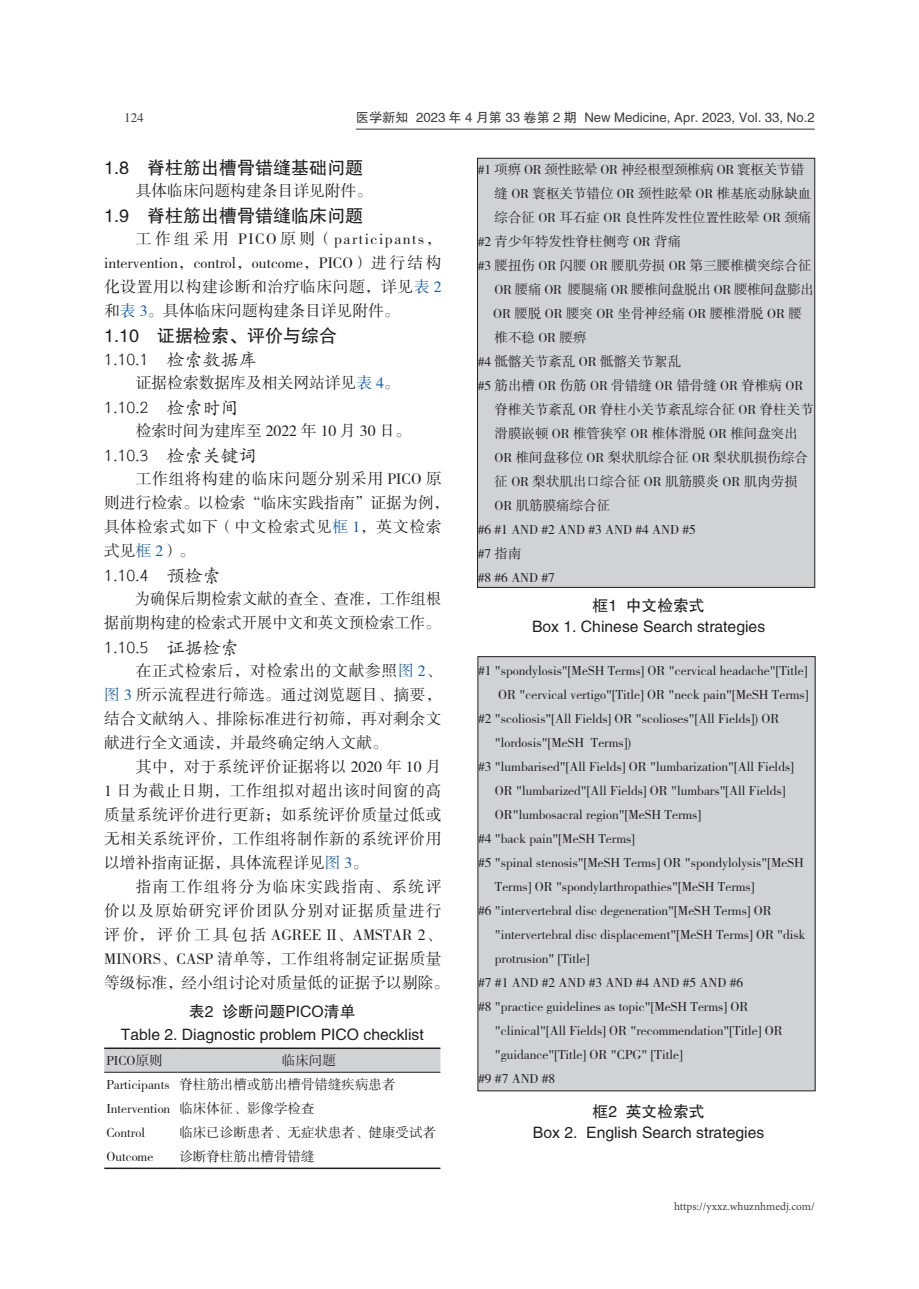
<style>
.page{position:relative;width:919px;height:1289px;background:#fff}
.page>*{position:absolute;margin:0;border:0;box-sizing:border-box;transform-origin:0 0}
._13_1_三级标题{font:18px "FZKTK GBK1 0";color:#231f20}
._13_正文二级标题{font:18px "FZHTK GBK1 0";color:#231f20}
._11_正文{font:15.75px/24px "FZSSK GBK1 0";letter-spacing:.005em;color:#231f20;text-align:justify}
._15_图表名{font:15.75px "FZHTK GBK1 0";color:#231f20}
._11_正文-2{font:15.75px/24px "FZSSK GBK1 0";letter-spacing:.04em;color:#231f20}
._15_1_图表内容{font:13.5px "FZSSK GBK1 0";color:#231f20}
._15_1_图表内容-2{font:13.5px "FZSSK GBK1 0";letter-spacing:-.02em;color:#231f20}
.t1{font:13.2px "FZHTK GBK1 0";color:#3e3e3f}
.t2{font:13.2px "FZSSK GBK1 0";color:#3e3e3f}
.t3{font:11.25px "Minion Pro";color:#3e3e3f}
.s1{color:#175d9e}
.s2{font-family:"Times New Roman"}
</style>
<div class="page">
<hr style="left:356px;top:129px;width:458px;height:1px;background:#3e3e3f">
<div style="left:104px;top:1048px;width:336px;height:23px;background:#d1d2d4"></div>
<hr style="left:104px;top:1047px;width:73px;height:1px;background:#231f20">
<hr style="left:177px;top:1047px;width:263px;height:1px;background:#231f20">
<hr style="left:104px;top:1071px;width:73px;height:1px;background:#231f20">
<hr style="left:177px;top:1071px;width:263px;height:1px;background:#231f20">
<hr style="left:104px;top:1167px;width:73px;height:1px;background:#231f20">
<hr style="left:177px;top:1167px;width:263px;height:1px;background:#231f20">
<div style="left:478px;top:656px;width:337px;height:434px;background:#d1d2d4"></div>
<div style="left:477px;top:158px;width:337px;height:429px;background:#d1d2d4"></div>
<div style="left:477px;top:158px;width:338px;height:429px;border:1px solid #231f20"></div>
<p class="t2" style="left:124px;top:111px;width:21px">124</p>
<p class="t1" style="left:356px;top:111px;width:460px">医学新知 2023 年 4 月第 33 卷第 2 期 New Medicine, Apr. 2023, Vol. 33, No.2</p>
<p class="_13_正文二级标题" style="left:104px;top:157px;width:260px">1.8 脊柱筋出槽骨错缝基础问题</p>
<p class="_11_正文" style="left:136px;top:179px;width:238px">具体临床问题构建条目详见附件。</p>
<p class="_13_正文二级标题" style="left:104px;top:205px;width:260px">1.9 脊柱筋出槽骨错缝临床问题</p>
<p class="_11_正文" style="left:104px;top:227px;width:339px;text-indent:32px">工作组采用 PICO 原则（participants，intervention，control，outcome，PICO）进行结构化设置用以构建诊断和治疗临床问题，详见<span class="s1">表 2</span>和<span class="s1">表 3</span>。具体临床问题构建条目详见附件。</p>
<p class="_13_正文二级标题" style="left:104px;top:325px;width:234px">1.10 证据检索、评价与综合</p>
<p class="_13_1_三级标题" style="left:104px;top:350px;width:154px">1.10.1 检索数据库</p>
<p class="_11_正文" style="left:136px;top:371px;width:265px">证据检索数据库及相关网站详见<span class="s1">表 4</span>。</p>
<p class="_13_1_三级标题" style="left:104px;top:398px;width:136px">1.10.2 检索时间</p>
<p class="_11_正文" style="left:136px;top:419px;width:277px">检索时间为建库至 2022 年 10 月 30 日。</p>
<p class="_13_1_三级标题" style="left:104px;top:446px;width:154px">1.10.3 检索关键词</p>
<p class="_11_正文-2" style="left:104px;top:467px;width:346px;text-indent:32px">工作组将构建的临床问题分别采用 PICO 原则进行检索。以检索“临床实践指南”证据为例，具体检索式如下（中文检索式见<span class="s1">框 1</span>，英文检索式见<span class="s1">框2</span>）。</p>
<p class="_13_1_三级标题" style="left:104px;top:566px;width:118px">1.10.4 预检索</p>
<p class="_11_正文" style="left:104px;top:587px;width:339px;text-align:right">为确保后期检索文献的查全、查准，工作组根<br>据前期构建的检索式开展中文和英文预检索工作。</p>
<p class="_13_1_三级标题" style="left:104px;top:638px;width:136px">1.10.5 证据检索</p>
<p class="_11_正文" style="left:104px;top:659px;width:339px;text-indent:32px">在正式检索后，对检索出的文献参照<span class="s1">图 2</span>、<span class="s1">图 3</span> 所示流程进行筛选。通过浏览题目、摘要，结合文献纳入、排除标准进行初筛，再对剩余文献进行全文通读，并最终确定纳入文献。</p>
<p class="_11_正文" style="left:104px;top:755px;width:339px;text-indent:32px">其中，对于系统评价证据将以 2020 年 10 月1 日为截止日期，工作组拟对超出该时间窗的高质量系统评价进行更新；如系统评价质量过低或无相关系统评价，工作组将制作新的系统评价用以增补指南证据，具体流程详见<span class="s1">图 3</span>。</p>
<p class="_11_正文" style="left:104px;top:875px;width:346px;text-align:left;text-indent:32px">指南工作组将分为临床实践指南、系统评价以及原始研究评价团队分别对证据质量进行评价，评价工具包括 AGREE <span class="s2">Ⅱ</span>、AMSTAR 2、<br>MINORS、CASP 清单等，工作组将制定证据质量等级标准，经小组讨论对质量低的证据予以剔除。</p>
<p class="_15_图表名" style="left:189px;top:1003px;width:168px">表2 诊断问题PICO清单</p>
<p class="_15_图表名" style="left:121px;top:1025px;width:304px">Table 2. Diagnostic problem PICO checklist</p>
<p class="_15_1_图表内容" style="left:106px;top:1053px;width:58px">PICO原则</p>
<p class="_15_1_图表内容" style="left:282px;top:1053px;width:55px">临床问题</p>
<p class="_15_1_图表内容" style="left:106px;top:1077px;width:65px">Participants</p>
<p class="_15_1_图表内容" style="left:179px;top:1077px;width:218px">脊柱筋出槽或筋出槽骨错缝疾病患者</p>
<p class="_15_1_图表内容" style="left:106px;top:1101px;width:65px">Intervention</p>
<p class="_15_1_图表内容" style="left:179px;top:1101px;width:136px">临床体征、影像学检查</p>
<p class="_15_1_图表内容" style="left:106px;top:1125px;width:40px">Control</p>
<p class="_15_1_图表内容" style="left:179px;top:1125px;width:258px">临床已诊断患者、无症状患者、健康受试者</p>
<p class="_15_1_图表内容" style="left:106px;top:1149px;width:48px">Outcome</p>
<p class="_15_1_图表内容" style="left:179px;top:1149px;width:136px">诊断脊柱筋出槽骨错缝</p>
<p class="_15_1_图表内容-2" style="left:478px;top:162px;width:328px">#1 项痹 OR 颈性眩晕 OR 神经根型颈椎病 OR 寰枢关节错</p>
<p class="_15_1_图表内容" style="left:494px;top:186px;width:318px">缝 OR 寰枢关节错位 OR 颈性眩晕 OR 椎基底动脉缺血</p>
<p class="_15_1_图表内容" style="left:494px;top:210px;width:318px">综合征 OR 耳石症 OR 良性阵发性位置性眩晕 OR 颈痛</p>
<p class="_15_1_图表内容" style="left:478px;top:234px;width:205px">#2 青少年特发性脊柱侧弯 OR 背痛</p>
<p class="_15_1_图表内容" style="left:478px;top:258px;width:335px">#3 腰扭伤 OR 闪腰 OR 腰肌劳损 OR 第三腰椎横突综合征</p>
<p class="_15_1_图表内容-2" style="left:494px;top:282px;width:321px">OR 腰痛 OR 腰腿痛 OR 腰椎间盘脱出 OR 腰椎间盘膨出</p>
<p class="_15_1_图表内容" style="left:493px;top:306px;width:310px">OR 腰脱 OR 腰突 OR 坐骨神经痛 OR 腰椎滑脱 OR 腰</p>
<p class="_15_1_图表内容" style="left:494px;top:330px;width:94px">椎不稳 OR 腰痹</p>
<p class="_15_1_图表内容" style="left:478px;top:354px;width:205px">#4 骶髂关节紊乱 OR 骶髂关节絮乱</p>
<p class="_15_1_图表内容" style="left:478px;top:378px;width:327px">#5 筋出槽 OR 伤筋 OR 骨错缝 OR 错骨缝 OR 脊椎病 OR</p>
<p class="_15_1_图表内容" style="left:494px;top:402px;width:321px">脊椎关节紊乱 OR 脊柱小关节紊乱综合征 OR 脊柱关节</p>
<p class="_15_1_图表内容" style="left:494px;top:426px;width:305px">滑膜嵌顿 OR 椎管狭窄 OR 椎体滑脱 OR 椎间盘突出</p>
<p class="_15_1_图表内容" style="left:494px;top:450px;width:315px">OR 椎间盘移位 OR 梨状肌综合征 OR 梨状肌损伤综合</p>
<p class="_15_1_图表内容" style="left:494px;top:474px;width:305px">征 OR 梨状肌出口综合征 OR 肌筋膜炎 OR 肌肉劳损</p>
<p class="_15_1_图表内容" style="left:494px;top:498px;width:117px">OR 肌筋膜痛综合征</p>
<p class="_15_1_图表内容" style="left:478px;top:522px;width:219px">#6 #1 AND #2 AND #3 AND #4 AND #5</p>
<p class="_15_1_图表内容" style="left:478px;top:546px;width:45px">#7 指南</p>
<p class="_15_1_图表内容" style="left:478px;top:570px;width:79px">#8 #6 AND #7</p>
<p class="_15_图表名" style="left:592px;top:597px;width:113px">框1 中文检索式</p>
<p class="_15_图表名" style="left:532px;top:618px;width:235px">Box 1. Chinese Search strategies</p>
<p class="_15_1_图表内容" style="left:478px;top:663px;width:331px">#1 "spondylosis"[MeSH Terms] OR "cervical headache"[Title]</p>
<p class="_15_1_图表内容" style="left:498px;top:687px;width:312px">OR "cervical vertigo"[Title] OR "neck pain"[MeSH Terms]</p>
<p class="_15_1_图表内容" style="left:478px;top:711px;width:303px">#2 "scoliosis"[All Fields] OR "scolioses"[All Fields]) OR</p>
<p class="_15_1_图表内容" style="left:495px;top:735px;width:138px">"lordosis"[MeSH Terms])</p>
<p class="_15_1_图表内容" style="left:478px;top:759px;width:317px">#3 "lumbarised"[All Fields] OR "lumbarization"[All Fields]</p>
<p class="_15_1_图表内容" style="left:495px;top:783px;width:292px">OR "lumbarized"[All Fields] OR "lumbars"[All Fields]</p>
<p class="_15_1_图表内容" style="left:495px;top:807px;width:208px">OR"lumbosacral region"[MeSH Terms]</p>
<p class="_15_1_图表内容" style="left:478px;top:831px;width:158px">#4 "back pain"[MeSH Terms]</p>
<p class="_15_1_图表内容" style="left:478px;top:855px;width:327px">#5 "spinal stenosis"[MeSH Terms] OR "spondylolysis"[MeSH</p>
<p class="_15_1_图表内容" style="left:495px;top:879px;width:261px">Terms] OR "spondylarthropathies"[MeSH Terms]</p>
<p class="_15_1_图表内容" style="left:478px;top:903px;width:295px">#6 "intervertebral disc degeneration"[MeSH Terms] OR</p>
<p class="_15_1_图表内容" style="left:495px;top:927px;width:312px">"intervertebral disc displacement"[MeSH Terms] OR "disk</p>
<p class="_15_1_图表内容" style="left:495px;top:951px;width:96px">protrusion" [Title]</p>
<p class="_15_1_图表内容" style="left:478px;top:975px;width:266px">#7 #1 AND #2 AND #3 AND #4 AND #5 AND #6</p>
<p class="_15_1_图表内容" style="left:478px;top:999px;width:271px">#8 "practice guidelines as topic"[MeSH Terms] OR</p>
<p class="_15_1_图表内容" style="left:495px;top:1023px;width:289px">"clinical"[All Fields] OR "recommendation"[Title] OR</p>
<p class="_15_1_图表内容" style="left:495px;top:1047px;width:189px">"guidance"[Title] OR "CPG" [Title]</p>
<p class="_15_1_图表内容" style="left:478px;top:1071px;width:79px">#9 #7 AND #8</p>
<p class="_15_图表名" style="left:592px;top:1103px;width:113px">框2 英文检索式</p>
<p class="_15_图表名" style="left:533px;top:1124px;width:233px">Box 2. English Search strategies</p>
<p class="t3" style="left:674px;top:1198px;width:142px">https://yxxz.whuznhmedj.com/</p>
</div>
